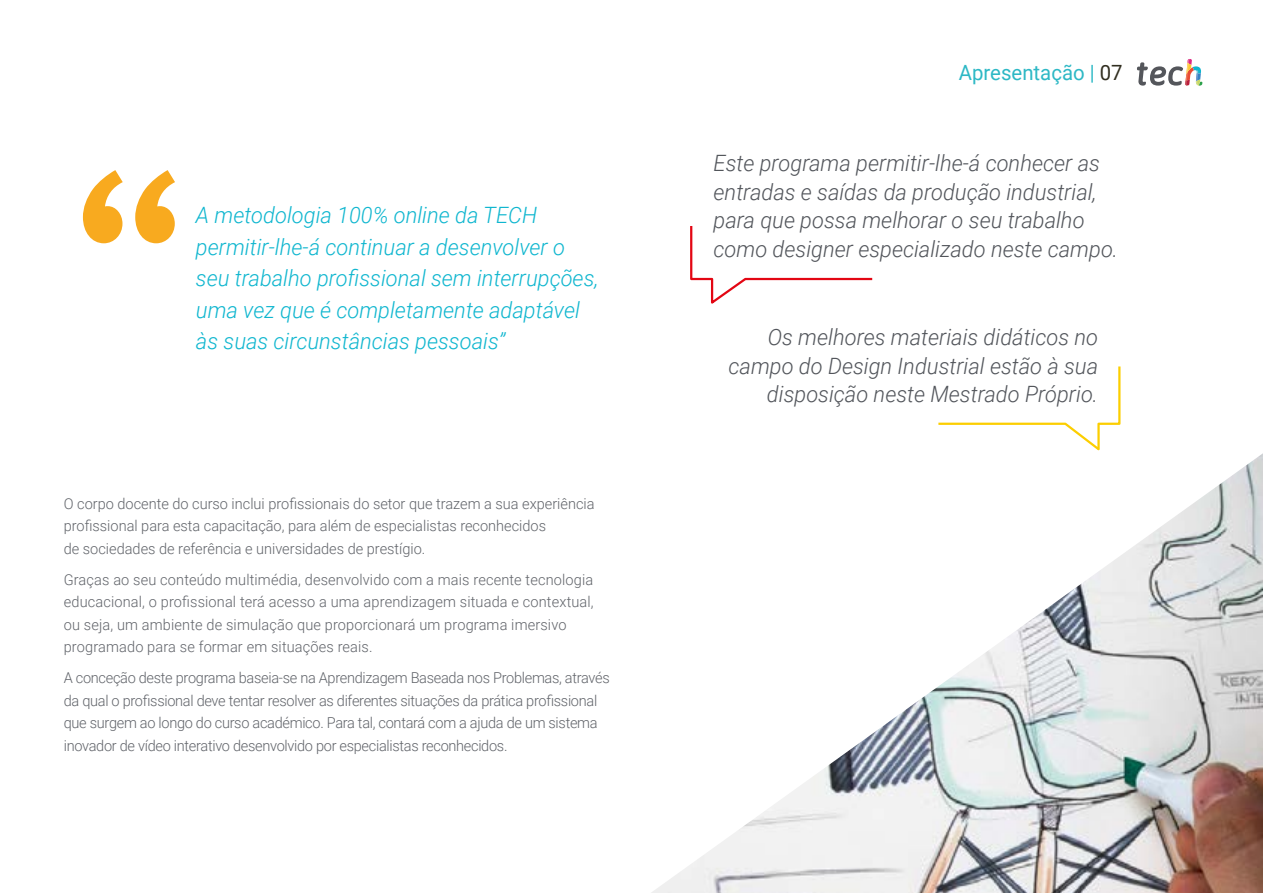
<style>
.page{position:relative;width:1263px;height:893px;background:#fff}
.page>*{position:absolute;margin:0;border:0;box-sizing:border-box;transform-origin:0 0}
.t1{font:italic 300 22.5px/28.5px "Roboto";color:#52555b;text-align:right}
.t2{font:italic 300 22.5px/31.5px "Roboto";color:#0fb6cf}
.t3{font:21px "Roboto";color:#2db8c5}
.t4{font:300 15px/22.5px "Roboto";color:#61646a}
.t5{font:300 15px/22.5px "Roboto";letter-spacing:-.02em;color:#61646a}
.s1{color:#312e20}
</style>
<div class="page">
<img style="left:651px;top:453px;width:612px;height:440px">
<svg style="left:1137px;top:59px;width:65px;height:27px"></svg>
<svg style="left:936px;top:366px;width:186px;height:88px"></svg>
<svg style="left:690px;top:226px;width:183px;height:78px"></svg>
<svg style="left:83px;top:170px;width:92px;height:73px"></svg>
<h1 class="t2" style="left:196px;top:199px;width:404px">A metodologia 100% online da TECH permitir-lhe-á continuar a desenvolver o seu trabalho profissional sem interrupções, uma vez que é completamente adaptável às suas circunstâncias pessoais’’</h1>
<p class="t4" style="left:64px;top:492px;width:532px">O corpo docente do curso inclui profissionais do setor que trazem a sua experiência profissional para esta capacitação, para além de especialistas reconhecidos<br>de sociedades de referência e universidades de prestígio.</p>
<p class="t4" style="left:64px;top:568px;width:531px">Graças ao seu conteúdo multimédia, desenvolvido com a mais recente tecnologia educacional, o profissional terá acesso a uma aprendizagem situada e contextual, ou seja, um ambiente de simulação que proporcionará um programa imersivo programado para se formar em situações reais.</p>
<p class="t5" style="left:64px;top:666px;width:547px">A conceção deste programa baseia-se na Aprendizagem Baseada nos Problemas, através da qual o profissional deve tentar resolver as diferentes situações da prática profissional que surgem ao longo do curso académico. Para tal, contará com a ajuda de um sistema inovador de vídeo interativo desenvolvido por especialistas reconhecidos.</p>
<h2 class="t3" style="left:959px;top:57px;width:165px">Apresentação | <span class="s1">07</span></h2>
<h1 class="t1" style="left:713px;top:148px;width:406px;text-align:left">Este programa permitir-lhe-á conhecer as entradas e saídas da produção industrial, para que possa melhorar o seu trabalho como designer especializado neste campo.</h1>
<h1 class="t1" style="left:728px;top:322px;width:371px">Os melhores materiais didáticos no campo do Design Industrial estão à sua disposição neste Mestrado Próprio.</h1>
</div>
